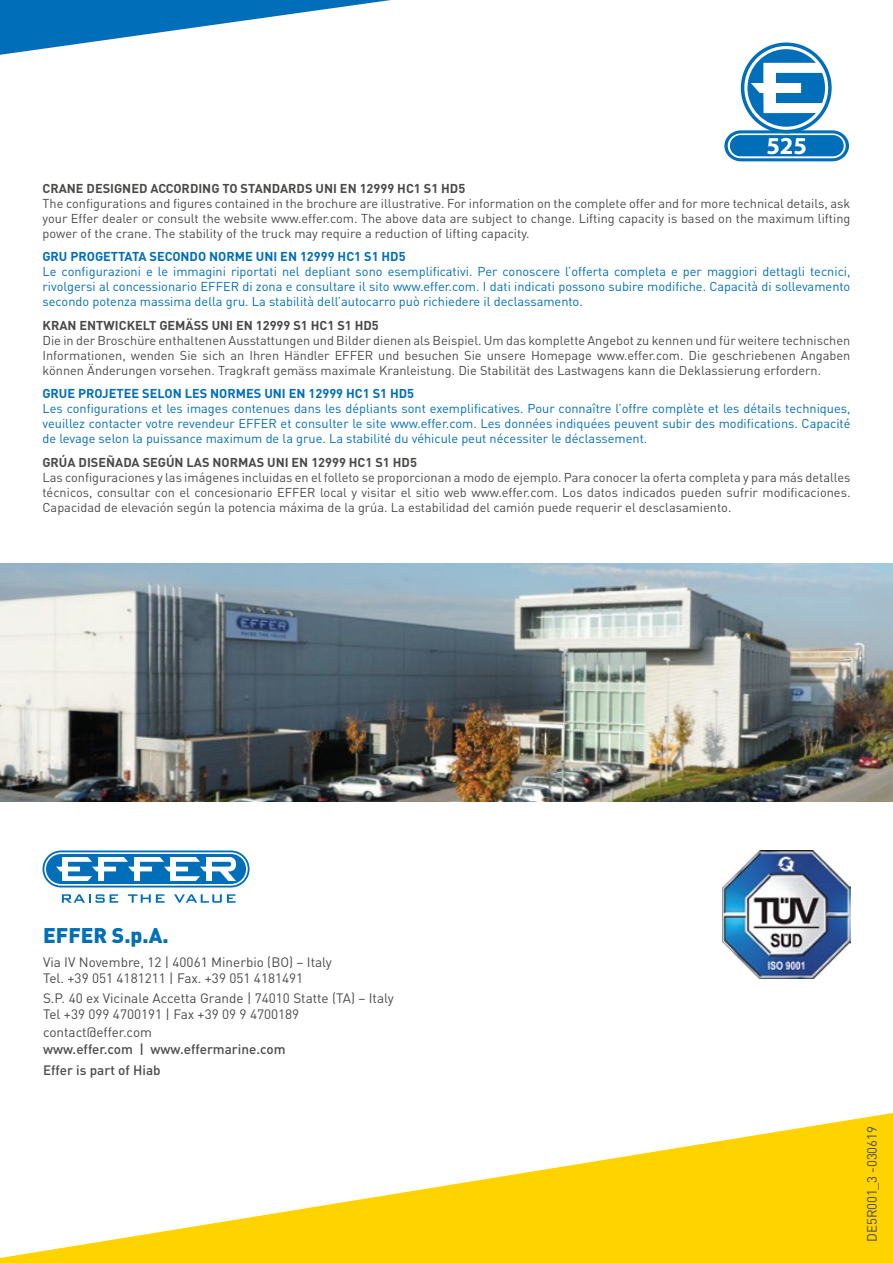
<style>
.page{position:relative;width:893px;height:1263px;background:#fff}
.page>*{position:absolute;margin:0;border:0;box-sizing:border-box;transform-origin:0 0}
.t1{font:700 24.45px "Myriad";color:#fff}
.t2{font:900 21px "DIN Pro";color:#006fb5}
.t3{font:13.5px/16.5px "DIN Pro";color:#4a4a49}
.t4{font:500 13.5px/21px "DIN Pro";color:#4a4a49}
.t5{font:12.75px/15px "DIN Pro";color:#4a4a49;text-align:justify}
.t6{font:12.75px/15px "DIN Pro";color:#006eb8;text-align:justify}
.t7{font:700 12.75px "DIN Pro";color:#4a4a49}
.t8{font:700 12.75px "DIN Pro";color:#006eb8}
</style>
<div class="page">
<img style="left:0;top:563px;width:893px;height:238px">
<svg style="left:43px;top:850px;width:207px;height:37px"></svg>
<svg style="left:62px;top:894px;width:56px;height:9px"></svg>
<svg style="left:128px;top:894px;width:37px;height:9px"></svg>
<svg style="left:174px;top:894px;width:62px;height:9px"></svg>
<img style="left:723px;top:850px;width:127px;height:128px">
<svg style="left:0;top:1113px;width:893px;height:150px;fill:#ffd300"></svg>
<svg style="left:724px;top:49px;width:125px;height:112px"></svg>
<div style="left:730px;top:135px;width:114px;height:21px;background:#006eb8;border-radius:11px"></div>
<svg style="left:0;top:0;width:391px;height:55px"></svg>
<h1 class="t1" style="left:766px;top:133px;width:42px">525</h1>
<p class="t7" style="left:43px;top:179px;width:424px">CRANE DESIGNED ACCORDING TO STANDARDS UNI EN 12999 HC1 S1 HD5</p>
<p class="t5" style="left:43px;top:195px;width:809px">The configurations and figures contained in the brochure are illustrative. For information on the complete offer and for more technical details, ask your Effer dealer or consult the website www.effer.com. The above data are subject to change. Lifting capacity is based on the maximum lifting power of the crane. The stability of the truck may require a reduction of lifting capacity.</p>
<p class="t8" style="left:43px;top:248px;width:365px">GRU PROGETTATA SECONDO NORME UNI EN 12999 HC1 S1 HD5</p>
<p class="t6" style="left:43px;top:263px;width:809px">Le configurazioni e le immagini riportati nel depliant sono esemplificativi. Per conoscere l’offerta completa e per maggiori dettagli tecnici, rivolgersi al concessionario EFFER di zona e consultare il sito www.effer.com. I dati indicati possono subire modifiche. Capacità di sollevamento secondo potenza massima della gru. La stabilità dell’autocarro può richiedere il declassamento.</p>
<p class="t7" style="left:43px;top:316px;width:338px">KRAN ENTWICKELT GEMÄSS UNI EN 12999 S1 HC1 S1 HD5</p>
<p class="t5" style="left:43px;top:332px;width:809px">Die in der Broschüre enthaltenen Ausstattungen und Bilder dienen als Beispiel. Um das komplette Angebot zu kennen und für weitere technischen Informationen, wenden Sie sich an Ihren Händler EFFER und besuchen Sie unsere Homepage www.effer.com. Die geschriebenen Angaben können Änderungen vorsehen. Tragkraft gemäss maximale Kranleistung. Die Stabilität des Lastwagens kann die Deklassierung erfordern.</p>
<p class="t8" style="left:43px;top:385px;width:373px">GRUE PROJETEE SELON LES NORMES UNI EN 12999 HC1 S1 HD5</p>
<p class="t6" style="left:43px;top:400px;width:809px">Les configurations et les images contenues dans les dépliants sont exemplificatives. Pour connaître l’offre complète et les détails techniques, veuillez contacter votre revendeur EFFER et consulter le site www.effer.com. Les données indiquées peuvent subir des modifications. Capacité de levage selon la puissance maximum de la grue. La stabilité du véhicule peut nécessiter le déclassement.</p>
<p class="t7" style="left:43px;top:453px;width:376px">GRÚA DISEÑADA SEGÚN LAS NORMAS UNI EN 12999 HC1 S1 HD5</p>
<p class="t5" style="left:43px;top:469px;width:809px">Las configuraciones y las imágenes incluidas en el folleto se proporcionan a modo de ejemplo. Para conocer la oferta completa y para más detalles técnicos, consultar con el concesionario EFFER local y visitar el sitio web www.effer.com. Los datos indicados pueden sufrir modificaciones.<br>Capacidad de elevación según la potencia máxima de la grúa. La estabilidad del camión puede requerir el desclasamiento.</p>
<h2 class="t2" style="left:43px;top:921px;width:127px">EFFER S.p.A.</h2>
<p class="t3" style="left:43px;top:953px;width:290px">Via IV Novembre, 12 | 40061 Minerbio (BO) – Italy<br>Tel. +39 051 4181211 | Fax. +39 051 4181491</p>
<p class="t3" style="left:43px;top:989px;width:352px">S.P. 40 ex Vicinale Accetta Grande | 74010 Statte (TA) – Italy<br>Tel +39 099 4700191 | Fax +39 09 9 4700189</p>
<p class="t3" style="left:43px;top:1024px;width:111px">contact@effer.com</p>
<p class="t4" style="left:43px;top:1037px;width:244px">www.effer.com | www.effermarine.com<br>Effer is part of Hiab</p>
<p class="t3" style="left:863px;top:1242px;width:117px;rotate:-90deg">DE5R001_3 -030619</p>
</div>
